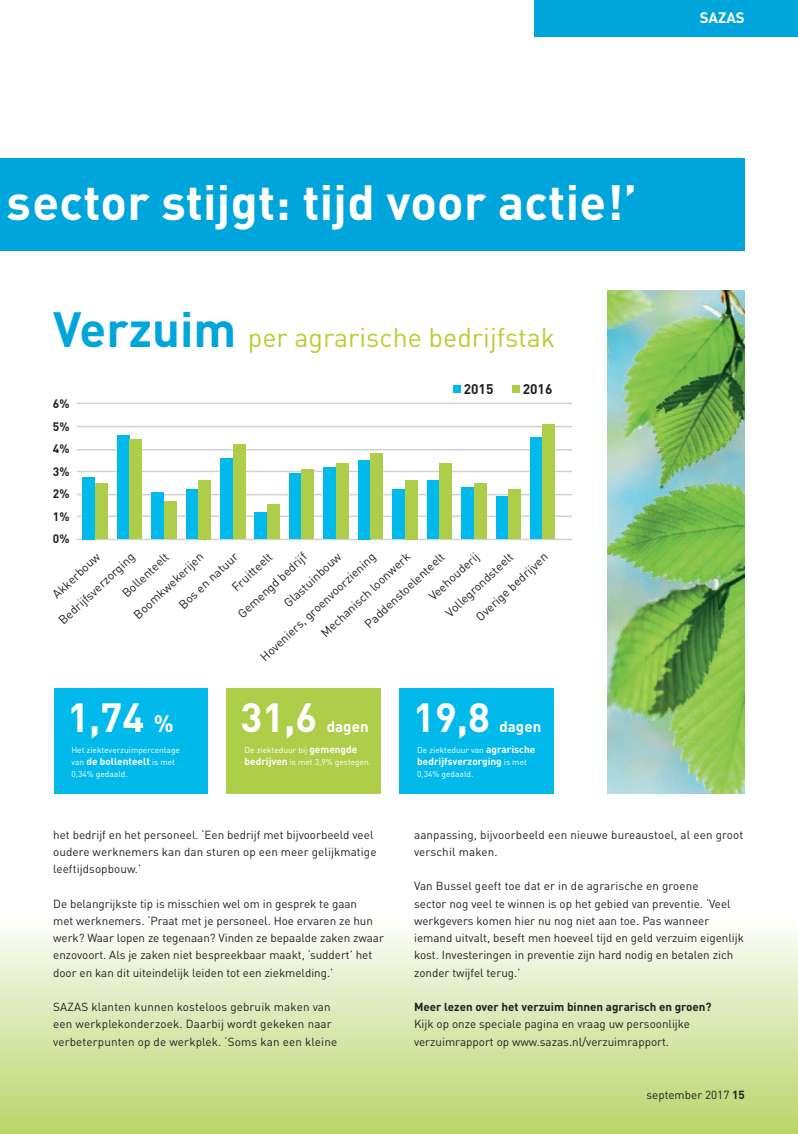
<style>
.page{position:relative;width:798px;height:1134px;background:#fff}
.page>*{position:absolute;margin:0;border:0;box-sizing:border-box;transform-origin:0 0}
.t1{font:700 48.88px "DIN";letter-spacing:.005em;color:#fff}
.t2{font:700 40.25px "DIN";color:#fff}
.t3{font:26.75px "DIN";color:#b3d234}
.t4{font:700 15.12px "DIN";color:#fff}
.t5{font:700 15px "DIN";color:#fff}
.t6{font:700 13.88px "DIN";color:#231f20}
.t7{font:12.12px "DIN";color:#231f20}
.t8{font:700 12.12px "DIN";color:#231f20}
.t9{font:11.62px/17.2px "DIN";color:#231f20}
.t10{font:700 11.62px "DIN";color:#231f20}
.t11{font:700 10.12px "DIN";color:#fff}
.t12{font:8.38px/11.8px "DIN";color:#fff}
.s1{font-weight:700;font-size:48.88px;color:#00a6db}
.s2{font-size:23.5px}
.s3{font-weight:400;font-size:8.38px}
.s4{font-weight:700;font-size:10.12px}
.s5{font-weight:700}
</style>
<div class="page">
<img style="left:607px;top:291px;width:137px;height:503px">
<div style="left:0;top:894px;width:797px;height:240px;background:linear-gradient(to bottom,#fff,#b9d46a)"></div>
<div style="left:534px;top:0;width:263px;height:36px;background:#00a6db"></div>
<div style="left:0;top:158px;width:744px;height:92px;background:#00a6db"></div>
<hr style="left:77px;top:515px;width:494px;height:2px;background:#d1d2d4">
<hr style="left:77px;top:494px;width:494px;height:1px;background:#d1d2d4">
<hr style="left:77px;top:471px;width:494px;height:1px;background:#d1d2d4">
<hr style="left:77px;top:449px;width:494px;height:2px;background:#d1d2d4">
<hr style="left:77px;top:426px;width:494px;height:1px;background:#d1d2d4">
<hr style="left:77px;top:403px;width:494px;height:1px;background:#d1d2d4">
<hr style="left:77px;top:539px;width:494px;height:1px;background:#d1d2d4">
<div style="left:452px;top:385px;width:8px;height:8px;background:#01b9ea"></div>
<div style="left:512px;top:385px;width:7px;height:8px;background:#aece4a"></div>
<div style="left:83px;top:477px;width:12px;height:62px;background:#01b9ea"></div>
<div style="left:95px;top:483px;width:12px;height:56px;background:#aece4a"></div>
<div style="left:117px;top:435px;width:12px;height:104px;background:#01b9ea"></div>
<div style="left:129px;top:440px;width:13px;height:99px;background:#aece4a"></div>
<div style="left:151px;top:492px;width:13px;height:47px;background:#01b9ea"></div>
<div style="left:164px;top:502px;width:12px;height:37px;background:#aece4a"></div>
<div style="left:186px;top:489px;width:12px;height:50px;background:#01b9ea"></div>
<div style="left:198px;top:480px;width:13px;height:59px;background:#aece4a"></div>
<div style="left:220px;top:458px;width:13px;height:81px;background:#01b9ea"></div>
<div style="left:233px;top:444px;width:12px;height:95px;background:#aece4a"></div>
<div style="left:255px;top:512px;width:12px;height:27px;background:#01b9ea"></div>
<div style="left:267px;top:505px;width:12px;height:34px;background:#aece4a"></div>
<div style="left:289px;top:474px;width:12px;height:65px;background:#01b9ea"></div>
<div style="left:301px;top:469px;width:13px;height:70px;background:#aece4a"></div>
<div style="left:323px;top:468px;width:13px;height:71px;background:#01b9ea"></div>
<div style="left:336px;top:463px;width:12px;height:76px;background:#aece4a"></div>
<div style="left:358px;top:460px;width:12px;height:79px;background:#01b9ea"></div>
<div style="left:370px;top:454px;width:13px;height:85px;background:#aece4a"></div>
<div style="left:392px;top:489px;width:13px;height:50px;background:#01b9ea"></div>
<div style="left:405px;top:480px;width:12px;height:59px;background:#aece4a"></div>
<div style="left:426px;top:480px;width:13px;height:59px;background:#01b9ea"></div>
<div style="left:439px;top:463px;width:12px;height:76px;background:#aece4a"></div>
<div style="left:461px;top:488px;width:12px;height:51px;background:#01b9ea"></div>
<div style="left:473px;top:483px;width:13px;height:56px;background:#aece4a"></div>
<div style="left:495px;top:497px;width:13px;height:42px;background:#01b9ea"></div>
<div style="left:508px;top:489px;width:12px;height:50px;background:#aece4a"></div>
<div style="left:530px;top:438px;width:12px;height:101px;background:#01b9ea"></div>
<div style="left:542px;top:424px;width:13px;height:115px;background:#aece4a"></div>
<div style="left:54px;top:688px;width:153px;height:106px;background:#01b9ea"></div>
<div style="left:398px;top:688px;width:155px;height:106px;background:#01b9ea"></div>
<div style="left:226px;top:688px;width:154px;height:106px;background:#aece4a"></div>
<h1 class="t1" style="left:6px;top:171px;width:632px">s ector stijgt: tijd voor actie!’</h1>
<h3 class="t3" style="left:53px;top:320px;width:503px"><span class="s1">Verzuim</span> per agrarische bedrijfstak</h3>
<p class="t8" style="left:53px;top:396px;width:18px">6%</p>
<p class="t8" style="left:53px;top:418px;width:18px">5%</p>
<p class="t8" style="left:53px;top:441px;width:18px">4%</p>
<p class="t8" style="left:53px;top:463px;width:18px">3%</p>
<p class="t8" style="left:53px;top:486px;width:18px">2%</p>
<p class="t8" style="left:53px;top:508px;width:18px">1%</p>
<p class="t8" style="left:53px;top:531px;width:18px">0%</p>
<p class="t6" style="left:463px;top:380px;width:31px">2015</p>
<p class="t6" style="left:522px;top:380px;width:31px">2016</p>
<p class="t7" style="left:234px;top:610px;width:91px;rotate:-43deg">Gemengd bedrijf</p>
<p class="t7" style="left:317px;top:629px;width:118px;rotate:-43deg">Mechanisch loonwerk</p>
<p class="t7" style="left:425px;top:592px;width:65px;rotate:-43deg">Veehouderij</p>
<p class="t7" style="left:228px;top:583px;width:52px;rotate:-43deg">Fruitteelt</p>
<p class="t7" style="left:361px;top:620px;width:106px;rotate:-43deg">Paddenstoelenteelt</p>
<p class="t7" style="left:442px;top:609px;width:89px;rotate:-43deg">Vollegrondsteelt</p>
<p class="t7" style="left:119px;top:589px;width:61px;rotate:-43deg">Bollenteelt</p>
<p class="t7" style="left:175px;top:601px;width:77px;rotate:-43deg">Bos en natuur</p>
<p class="t7" style="left:280px;top:599px;width:75px;rotate:-43deg">Glastuinbouw</p>
<p class="t7" style="left:49px;top:590px;width:62px;rotate:-43deg">Akkerbouw</p>
<p class="t7" style="left:472px;top:613px;width:95px;rotate:-43deg">Overige bedrijven</p>
<p class="t7" style="left:130px;top:611px;width:92px;rotate:-43deg">Boomkwekerijen</p>
<p class="t7" style="left:257px;top:653px;width:154px;rotate:-43deg">Hoveniers, groenvoorziening</p>
<p class="t7" style="left:55px;top:616px;width:100px;rotate:-43deg">Bedrijfsverzorging</p>
<h2 class="t2" style="left:67px;top:691px;width:108px">1,74 <span class="s2">%</span></h2>
<p class="t12" style="left:71px;top:744px;width:110px">Het ziekteverzuimpercentage</p>
<p class="t11" style="left:71px;top:755px;width:105px"><span class="s3">van</span> de bollenteelt <span class="s3">is met</span></p>
<p class="t12" style="left:71px;top:768px;width:58px">0,34% gedaald.</p>
<h2 class="t2" style="left:240px;top:691px;width:78px">31,6</h2>
<h3 class="t4" style="left:326px;top:717px;width:43px">dagen</h3>
<h2 class="t2" style="left:413px;top:691px;width:78px">19,8</h2>
<h3 class="t4" style="left:499px;top:717px;width:43px">dagen</h3>
<p class="t12" style="left:244px;top:744px;width:128px">De ziekteduur bij <span class="s4">gemengde bedrijven</span> is met 3,9% gestegen.</p>
<p class="t12" style="left:417px;top:744px;width:120px">De ziekteduur van <span class="s4">agrarische</span></p>
<p class="t11" style="left:417px;top:755px;width:111px">bedrijfsverzorging <span class="s3">is met</span></p>
<p class="t12" style="left:417px;top:768px;width:58px">0,34% gedaald.</p>
<p class="t5" style="left:699px;top:8px;width:47px">SAZAS</p>
<p class="t9" style="left:53px;top:825px;width:325px">het bedrijf en het personeel. ‘Een bedrijf met bijvoorbeeld veel oudere werknemers kan dan sturen op een meer gelijkmatige leeftijdsopbouw.’</p>
<p class="t9" style="left:53px;top:894px;width:332px">De belangrijkste tip is misschien wel om in gesprek te gaan<br>met werknemers. ‘Praat met je personeel. Hoe ervaren ze hun werk? Waar lopen ze tegenaan? Vinden ze bepaalde zaken zwaar enzovoort. Als je zaken niet bespreekbaar maakt, ‘suddert’ het door en kan dit uiteindelijk leiden tot een ziekmelding.’</p>
<p class="t9" style="left:53px;top:998px;width:285px">SAZAS klanten kunnen kosteloos gebruik maken van een werkplekonderzoek. Daarbij wordt gekeken naar verbeterpunten op de werkplek. ‘Soms kan een kleine</p>
<p class="t9" style="left:414px;top:825px;width:331px">aanpassing, bijvoorbeeld een nieuwe bureaustoel, al een groot verschil maken.</p>
<p class="t9" style="left:414px;top:877px;width:331px">Van Bussel geeft toe dat er in de agrarische en groene<br>sector nog veel te winnen is op het gebied van preventie. ‘Veel werkgevers komen hier nu nog niet aan toe. Pas wanneer iemand uitvalt, beseft men hoeveel tijd en geld verzuim eigenlijk kost. Investeringen in preventie zijn hard nodig en betalen zich zonder twijfel terug.’</p>
<p class="t10" style="left:414px;top:999px;width:299px">Meer lezen over het verzuim binnen agrarisch en groen?</p>
<p class="t9" style="left:414px;top:1015px;width:277px">Kijk op onze speciale pagina en vraag uw persoonlijke verzuimrapport op www.sazas.nl/verzuimrapport.</p>
<p class="t9" style="left:646px;top:1086px;width:100px">september 2017 <span class="s5">15</span></p>
</div>
